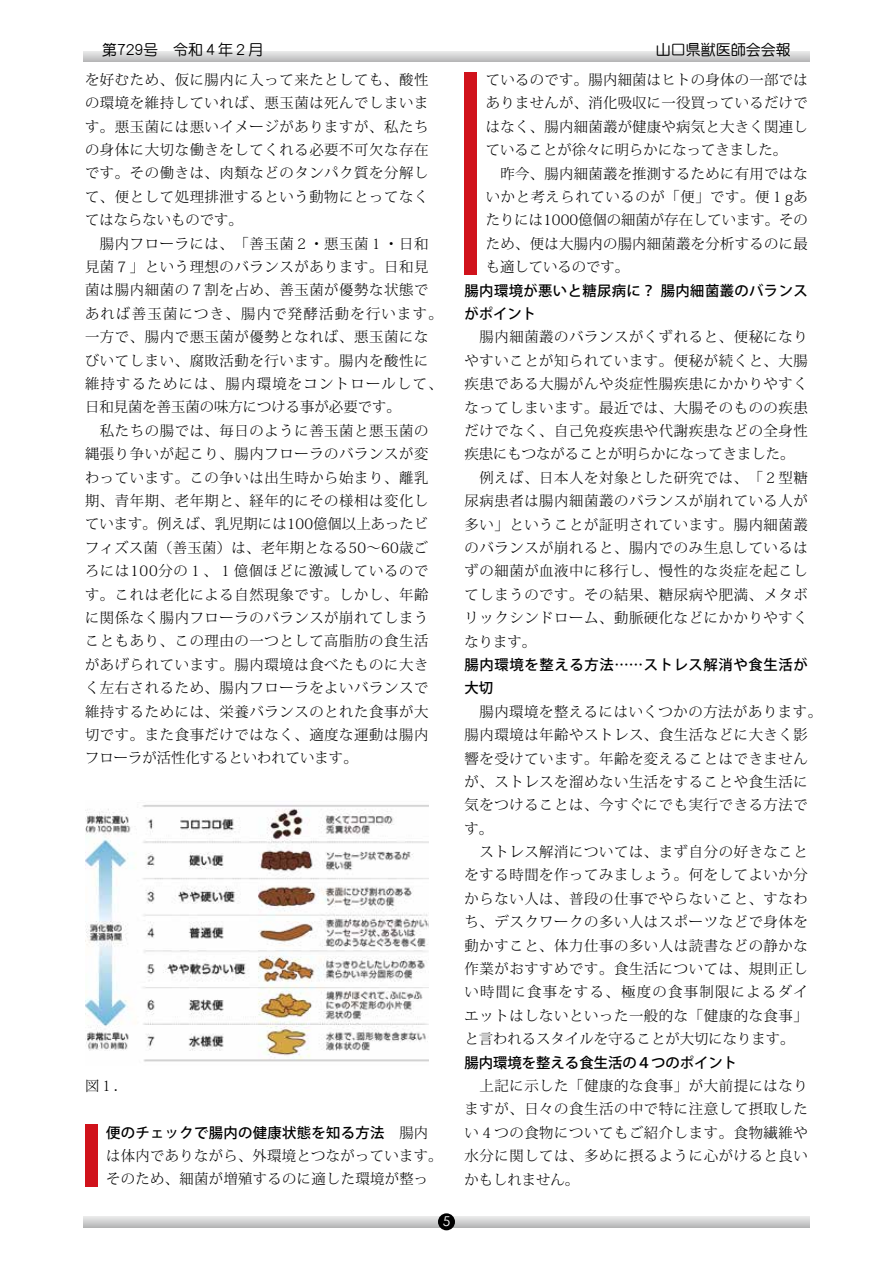
<style>
.page{position:relative;width:893px;height:1263px;background:#fff}
.page>*{position:absolute;margin:0;border:0;box-sizing:border-box;transform-origin:0 0}
.t1{font:15px "DF Maru Gothic Md WINP RKSJ H";color:#000}
.t2{font:300 14.4px/23.4px "Koz Min Pro";letter-spacing:.04em;color:#000}
.t3{font:300 14.4px/23.4px "Koz Min Pro";letter-spacing:.02em;color:#000}
.t4{font:500 14.4px/23.4px "Koz Go Pro";letter-spacing:.02em;color:#000}
.t5{font:500 14.4px/23.4px "Koz Go Pro";letter-spacing:.045em;color:#000}
.t6{font:500 14.4px "Koz Go Pro";color:#000}
.t7{font:13.5px "Century Gothic";color:#fff}
.s1{font-family:"Koz Min Pro";font-weight:300}
</style>
<div class="page">
<img style="left:85px;top:805px;width:343px;height:257px">
<div style="left:85px;top:1124px;width:13px;height:63px;background:#d0121b"></div>
<div style="left:464px;top:72px;width:13px;height:203px;background:#d0121b"></div>
<svg style="left:83px;top:1216px;width:727px;height:11px;background:#d1d2d2"></svg>
<svg style="left:83px;top:51px;width:727px;height:11px;background:#d0d0d1"></svg>
<div style="left:438px;top:1213px;width:17px;height:17px;background:#000;border-radius:50%"></div>
<p class="t1" style="left:102px;top:43px;width:163px">第729号　令和４年２月</p>
<p class="t1" style="left:656px;top:43px;width:136px">山口県獣医師会会報</p>
<p class="t2" style="left:85px;top:67px;width:359px">を好むため、仮に腸内に入って来たとしても、酸性の環境を維持していれば、悪玉菌は死んでしまいます。悪玉菌には悪いイメージがありますが、私たちの身体に大切な働きをしてくれる必要不可欠な存在です。その働きは、肉類などのタンパク質を分解して、便として処理排泄するという動物にとってなくてはならないものです。<br>　腸内フローラには、「善玉菌２・悪玉菌１・日和見菌７」という理想のバランスがあります。日和見菌は腸内細菌の７割を占め、善玉菌が優勢な状態であれば善玉菌につき、腸内で発酵活動を行います。一方で、腸内で悪玉菌が優勢となれば、悪玉菌になびいてしまい、腐敗活動を行います。腸内を酸性に維持するためには、腸内環境をコントロールして、日和見菌を善玉菌の味方につける事が必要です。<br>　私たちの腸では、毎日のように善玉菌と悪玉菌の縄張り争いが起こり、腸内フローラのバランスが変わっています。この争いは出生時から始まり、離乳期、青年期、老年期と、経年的にその様相は変化しています。例えば、乳児期には100億個以上あったビフィズス菌（善玉菌）は、老年期となる50～60歳ごろには100分の１、１億個ほどに激減しているのです。これは老化による自然現象です。しかし、年齢に関係なく腸内フローラのバランスが崩れてしまうこともあり、この理由の一つとして高脂肪の食生活があげられています。腸内環境は食べたものに大きく左右されるため、腸内フローラをよいバランスで維持するためには、栄養バランスのとれた食事が大切です。また食事だけではなく、適度な運動は腸内フローラが活性化するといわれています。</p>
<p class="t2" style="left:85px;top:1073px;width:45px">図１．</p>
<p class="t4" style="left:106px;top:1121px;width:324px">便のチェックで腸内の健康状態を知る方法<span class="s1">　腸内</span></p>
<p class="t3" style="left:106px;top:1143px;width:338px">は体内でありながら、外環境とつながっています。そのため、細菌が増殖するのに適した環境が整っ</p>
<p class="t7" style="left:443px;top:1212px;width:9px">5</p>
<p class="t3" style="left:486px;top:68px;width:324px">ているのです。腸内細菌はヒトの身体の一部ではありませんが、消化吸収に一役買っているだけではなく、腸内細菌叢が健康や病気と大きく関連していることが徐々に明らかになってきました。<br>　昨今、腸内細菌叢を推測するために有用ではないかと考えられているのが「便」です。便１gあたりには1000億個の細菌が存在しています。そのため、便は大腸内の腸内細菌叢を分析するのに最も適しているのです。</p>
<p class="t4" style="left:464px;top:279px;width:345px">腸内環境が悪いと糖尿病に？ 腸内細菌叢のバランスがポイント</p>
<p class="t2" style="left:464px;top:325px;width:345px">　腸内細菌叢のバランスがくずれると、便秘になりやすいことが知られています。便秘が続くと、大腸疾患である大腸がんや炎症性腸疾患にかかりやすくなってしまいます。最近では、大腸そのものの疾患だけでなく、自己免疫疾患や代謝疾患などの全身性疾患にもつながることが明らかになってきました。　例えば、日本人を対象とした研究では、「２型糖尿病患者は腸内細菌叢のバランスが崩れている人が多い」ということが証明されています。腸内細菌叢のバランスが崩れると、腸内でのみ生息しているはずの細菌が血液中に移行し、慢性的な炎症を起こしてしまうのです。その結果、糖尿病や肥満、メタボリックシンドローム、動脈硬化などにかかりやすくなります。</p>
<p class="t5" style="left:464px;top:654px;width:345px">腸内環境を整える方法……ストレス解消や食生活が大切</p>
<p class="t2" style="left:464px;top:699px;width:359px">　腸内環境を整えるにはいくつかの方法があります。腸内環境は年齢やストレス、食生活などに大きく影響を受けています。年齢を変えることはできませんが、ストレスを溜めない生活をすることや食生活に気をつけることは、今すぐにでも実行できる方法です。<br>　ストレス解消については、まず自分の好きなことをする時間を作ってみましょう。何をしてよいか分からない人は、普段の仕事でやらないこと、すなわち、デスクワークの多い人はスポーツなどで身体を動かすこと、体力仕事の多い人は読書などの静かな作業がおすすめです。食生活については、規則正しい時間に食事をする、極度の食事制限によるダイエットはしないといった一般的な「健康的な食事」と言われるスタイルを守ることが大切になります。</p>
<p class="t6" style="left:464px;top:1053px;width:274px">腸内環境を整える食生活の４つのポイント</p>
<p class="t2" style="left:464px;top:1073px;width:345px;text-align:justify">　上記に示した「健康的な食事」が大前提にはなりますが、日々の食生活の中で特に注意して摂取したい４つの食物についてもご紹介します。食物繊維や水分に関しては、多めに摂るように心がけると良いかもしれません。</p>
</div>
